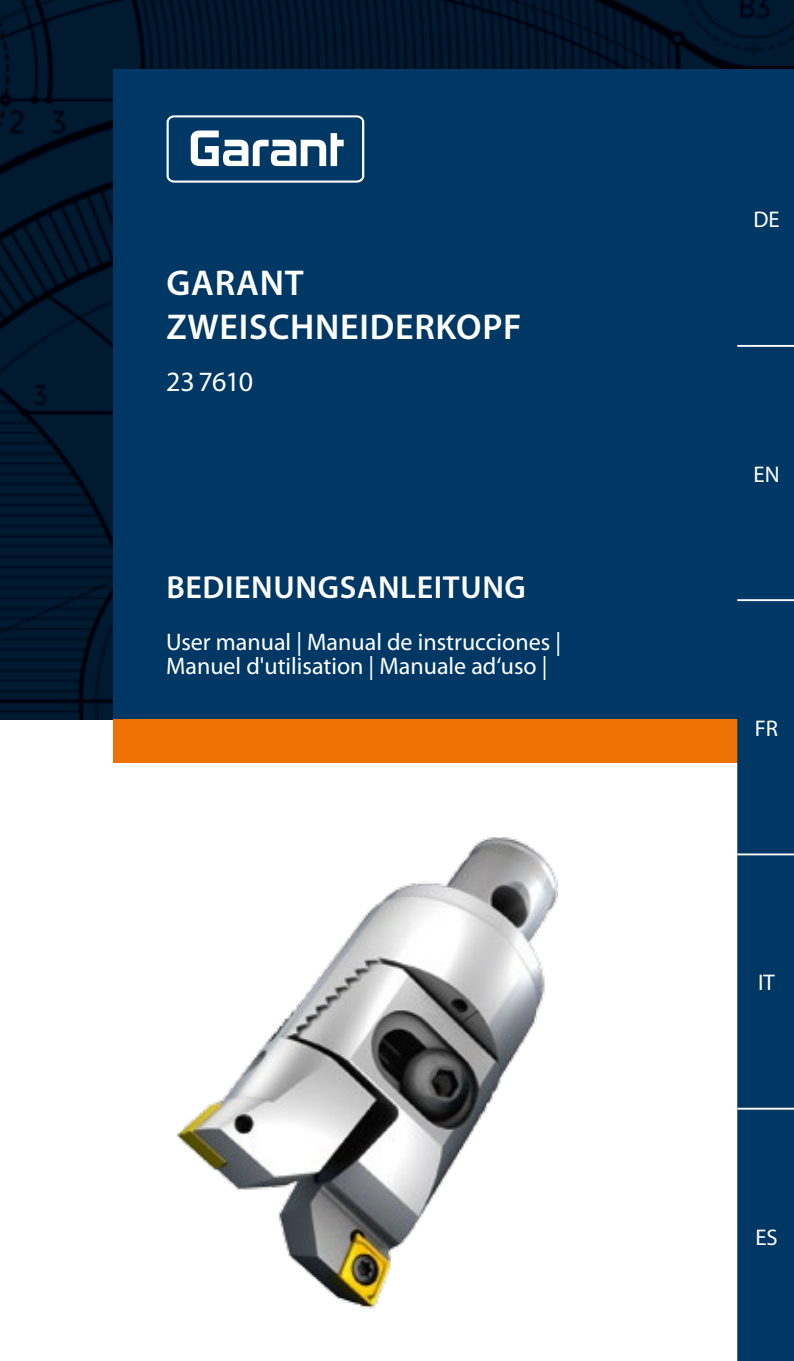
<style>
.page{position:relative;width:794px;height:1361px;background:#fff}
.page>*{position:absolute;margin:0;border:0;box-sizing:border-box;transform-origin:0 0}
.t1{font:600 36px/43.2px "Myriad Pro";letter-spacing:.02em;color:#fff}
.t2{font:600 32px "Myriad Pro";letter-spacing:.02em;color:#fff}
.t3{font:28px "Myriad Pro";letter-spacing:-.025em;color:#fff}
.t4{font:24px/24px "Myriad Pro";color:#fff}
.t5{font:22.8px "Myriad Pro";color:#fff}
</style>
<div class="page">
<img style="left:0;top:0;width:794px;height:719px">
<div style="left:113px;top:69px;width:681px;height:650px;background:#003865"></div>
<svg style="left:167px;top:115px;width:197px;height:68px"></svg>
<div style="left:113px;top:719px;width:681px;height:44px;background:#ee7203"></div>
<div style="left:737px;top:344px;width:57px;height:1017px;background:#003865"></div>
<hr style="left:737px;top:345px;width:57px;height:2px;background:#fff">
<hr style="left:737px;top:599px;width:57px;height:2px;background:#fff">
<hr style="left:737px;top:853px;width:57px;height:2px;background:#fff">
<hr style="left:737px;top:1107px;width:57px;height:2px;background:#fff">
<img style="left:177px;top:837px;width:381px;height:472px">
<h1 class="t1" style="left:166px;top:262px;width:357px">GARANT<br>ZWEISCHNEIDERKOPF</h1>
<p class="t3" style="left:166px;top:367px;width:89px">237610</p>
<h2 class="t2" style="left:166px;top:570px;width:361px">BEDIENUNGSANLEITUNG</h2>
<p class="t4" style="left:166px;top:630px;width:396px">User manual | Manual de instrucciones |<br>Manuel d'utilisation | Manuale ad‘uso |</p>
<p class="t5" style="left:753px;top:207px;width:28px">DE</p>
<p class="t5" style="left:753px;top:461px;width:28px">EN</p>
<p class="t5" style="left:755px;top:716px;width:25px">FR</p>
<p class="t5" style="left:758px;top:970px;width:18px">IT</p>
<p class="t5" style="left:755px;top:1224px;width:24px">ES</p>
</div>
